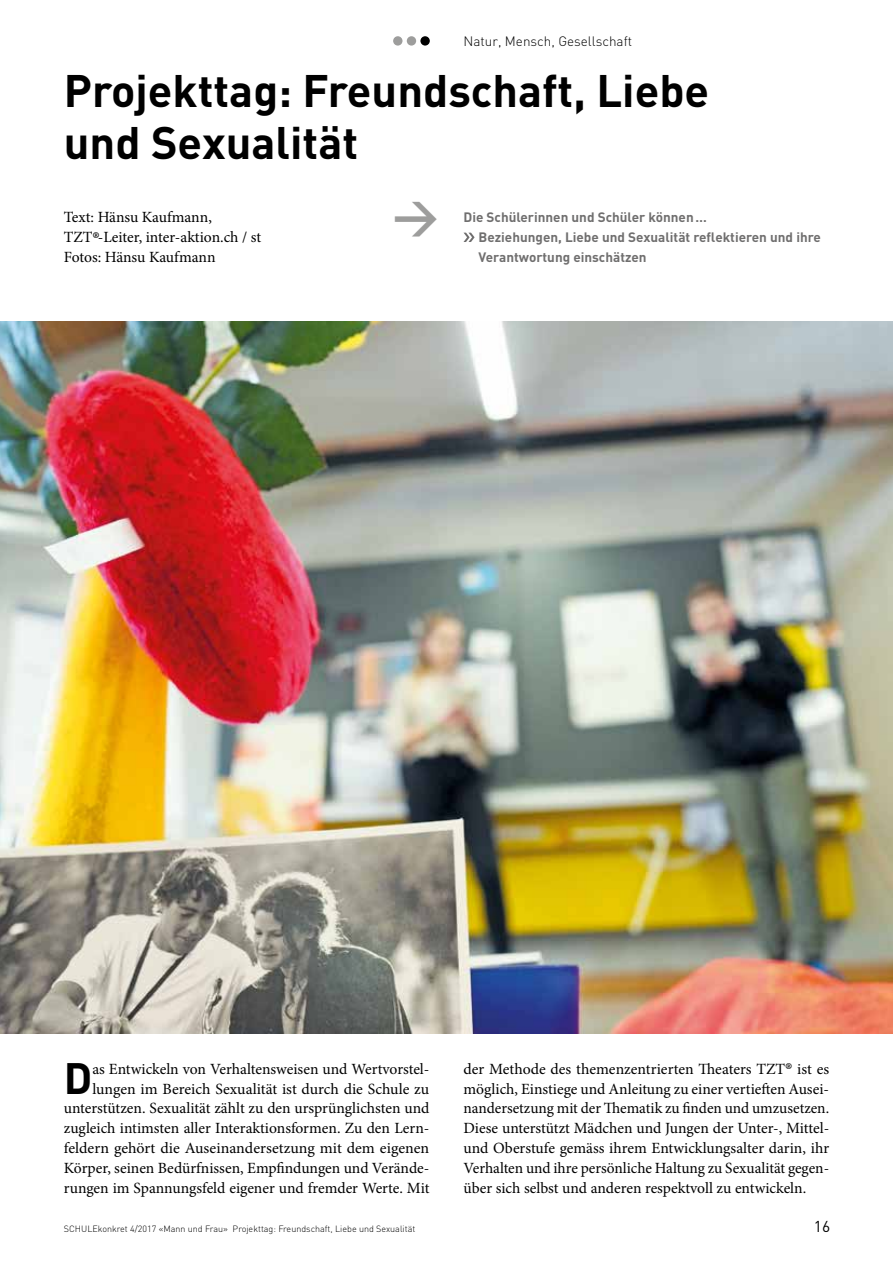
<style>
.page{position:relative;width:893px;height:1263px;background:#fff}
.page>*{position:absolute;margin:0;border:0;box-sizing:border-box;transform-origin:0 0}
.t1{font:700 45px/52.5px "DIN";color:#000}
.t2{font:700 45px "DIN";color:#9d9d9c}
.t3{font:700 43.35px "DIN";color:#000}
.t4{font:15.6px/19.8px "Minion Pro";color:#000}
.t5{font:15.6px "DIN";color:#000}
.t6{font:700 13.5px/19.8px "DIN";color:#706f6f}
.t7{font:300 13.5px "DIN";color:#000}
.t8{font:300 9px "DIN";color:#000}
.s1{font-size:22.5px}
</style>
<div class="page">
<div style="left:393px;top:36px;width:9px;height:10px;background:#9d9d9c;border-radius:50%"></div>
<div style="left:407px;top:36px;width:9px;height:10px;background:#9d9d9c;border-radius:50%"></div>
<svg style="left:463px;top:233px;width:12px;height:9px"></svg>
<svg style="left:420px;top:36px;width:10px;height:10px"></svg>
<img style="left:0;top:321px;width:893px;height:713px">
<p class="t7" style="left:463px;top:33px;width:170px">Natur, Mensch, Gesellschaft</p>
<h1 class="t1" style="left:64px;top:62px;width:647px">Projekttag: Freundschaft, Liebe und Sexualität</h1>
<p class="t4" style="left:64px;top:207px;width:199px">Text: Hänsu Kaufmann,<br>TZT<span class="s1">®</span>-Leiter, inter-aktion.ch / st<br>Fotos: Hänsu Kaufmann</p>
<h1 class="t2" style="left:393px;top:186px;width:48px">&gt;</h1>
<p class="t6" style="left:478px;top:207px;width:344px;text-indent:-15px">Die Schülerinnen und Schüler können…<br>Beziehungen, Liebe und Sexualität reflektieren und ihre<br>Verantwortung einschätzen</p>
<p class="t4" style="left:64px;top:1059px;width:367px;text-align:right">as Entwickeln von Verhaltensweisen und Wertvorstel&shy;lungen im Bereich Sexualität ist durch die Schule zu unterstützen. Sexualität zählt zu den ursprünglichsten und zugleich intimsten aller Interaktionsformen. Zu den Lern - feldern gehört die Auseinandersetzung mit dem eigenen Körper, seinen Bedürfnissen, Empfindungen und Verände&shy;rungen im Spannungsfeld eigener und fremder Werte. Mit</p>
<p class="t4" style="left:463px;top:1059px;width:367px;text-align:justify">der Methode des themenzentrierten Theaters TZT<span class="s1">®</span> ist es möglich, Einstiege und Anleitung zu einer vertieften Ausei&shy;nandersetzung mit der Thematik zu finden und umzusetzen.<br>Diese unterstützt Mädchen und Jungen der Unter-, Mittel&shy;und Oberstufe gemäss ihrem Entwicklungsalter darin, ihr Verhalten und ihre persönliche Haltung zu Sexualität gegen&shy;über sich selbst und anderen respektvoll zu entwickeln.</p>
<h2 class="t3" style="left:64px;top:1049px;width:30px">D</h2>
<p class="t8" style="left:64px;top:1223px;width:353px">SCHULEkonkret 4/2017 «Mann und Frau» Projekttag: Freundschaft, Liebe und Sexualität</p>
<p class="t5" style="left:814px;top:1217px;width:18px">16</p>
</div>
